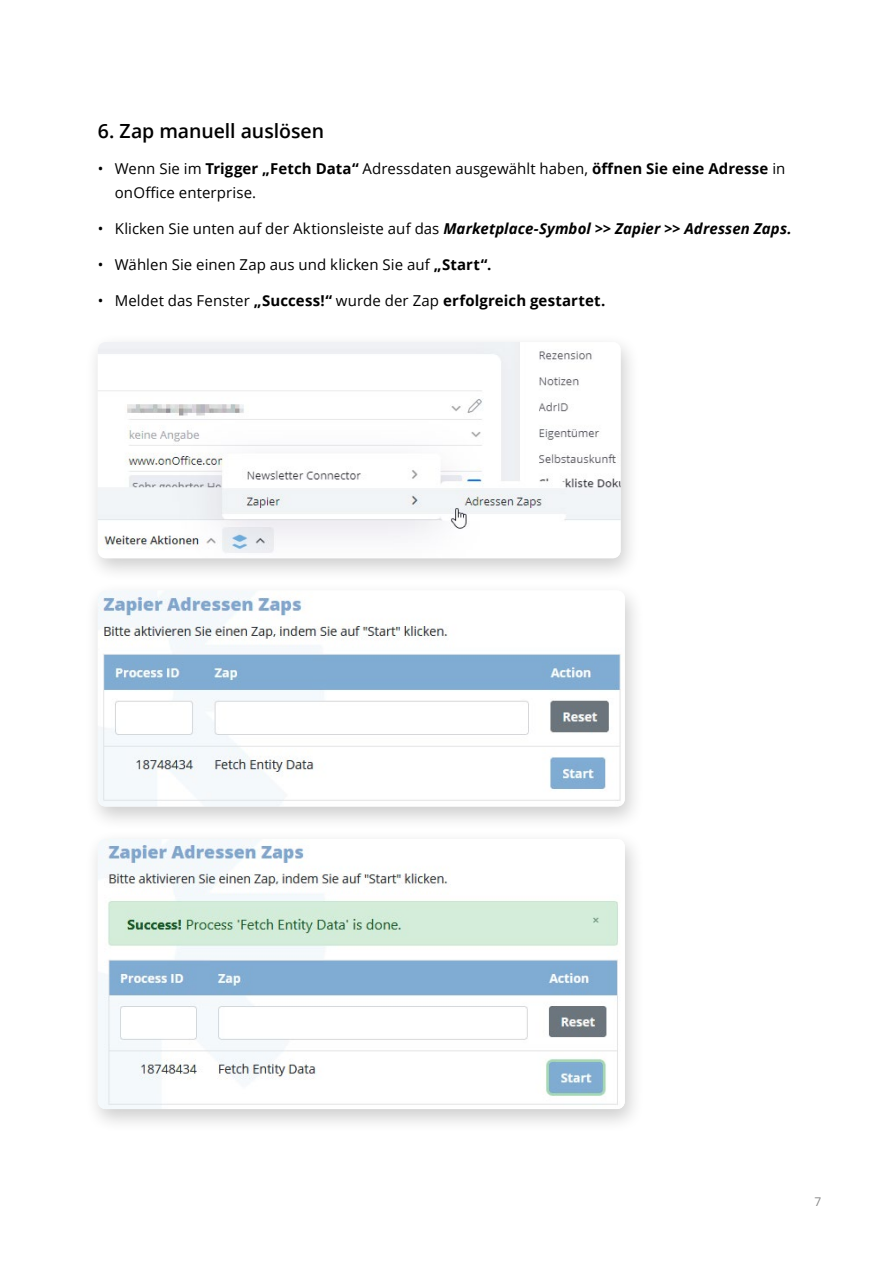
<style>
.page{position:relative;width:893px;height:1263px;background:#fff}
.page>*{position:absolute;margin:0;border:0;box-sizing:border-box;transform-origin:0 0}
.t1{font:600 19.5px "Open Sans";letter-spacing:-.005em;color:#000}
.t2{font:15px/24px "Open Sans";letter-spacing:.005em;color:#000}
.t3{font:700 15px "Open Sans";letter-spacing:.01em;color:#000}
.t4{font:12px "Open Sans";color:#878787}
.s1{font-weight:700}
.s2{font-weight:700;font-style:italic}
.s3{font-weight:400}
</style>
<div class="page">
<div style="left:85px;top:333px;width:556px;height:249px;background:#000;opacity:.2"></div>
<img style="left:98px;top:342px;width:523px;height:216px">
<div style="left:85px;top:581px;width:561px;height:250px;background:#000;opacity:.2"></div>
<img style="left:98px;top:590px;width:527px;height:216px">
<div style="left:85px;top:829px;width:561px;height:304px;background:#000;opacity:.2"></div>
<img style="left:98px;top:839px;width:527px;height:270px">
<h1 class="t1" style="left:98px;top:118px;width:228px">6. Zap manuell auslösen</h1>
<p class="t2" style="left:115px;top:156px;width:672px;text-indent:-17px">• Wenn Sie im <span class="s1">Trigger „Fetch Data“</span> Adressdaten ausgewählt haben, <span class="s1">öffnen Sie eine Adresse</span> in onOffice enterprise.</p>
<p class="t2" style="left:98px;top:216px;width:695px">• Klicken Sie unten auf der Aktionsleiste auf das <span class="s2">Marketplace-Symbol &gt;&gt; Zapier &gt;&gt; Adressen Zaps.</span></p>
<p class="t2" style="left:98px;top:252px;width:395px">• Wählen Sie einen Zap aus und klicken Sie auf <span class="s1">„Start“.</span></p>
<p class="t3" style="left:98px;top:290px;width:509px"><span class="s3">• Meldet das Fenster</span> „Success!“ <span class="s3">wurde der Zap</span> erfolgreich gestartet.</p>
<p class="t4" style="left:814px;top:1193px;width:8px">7</p>
</div>
